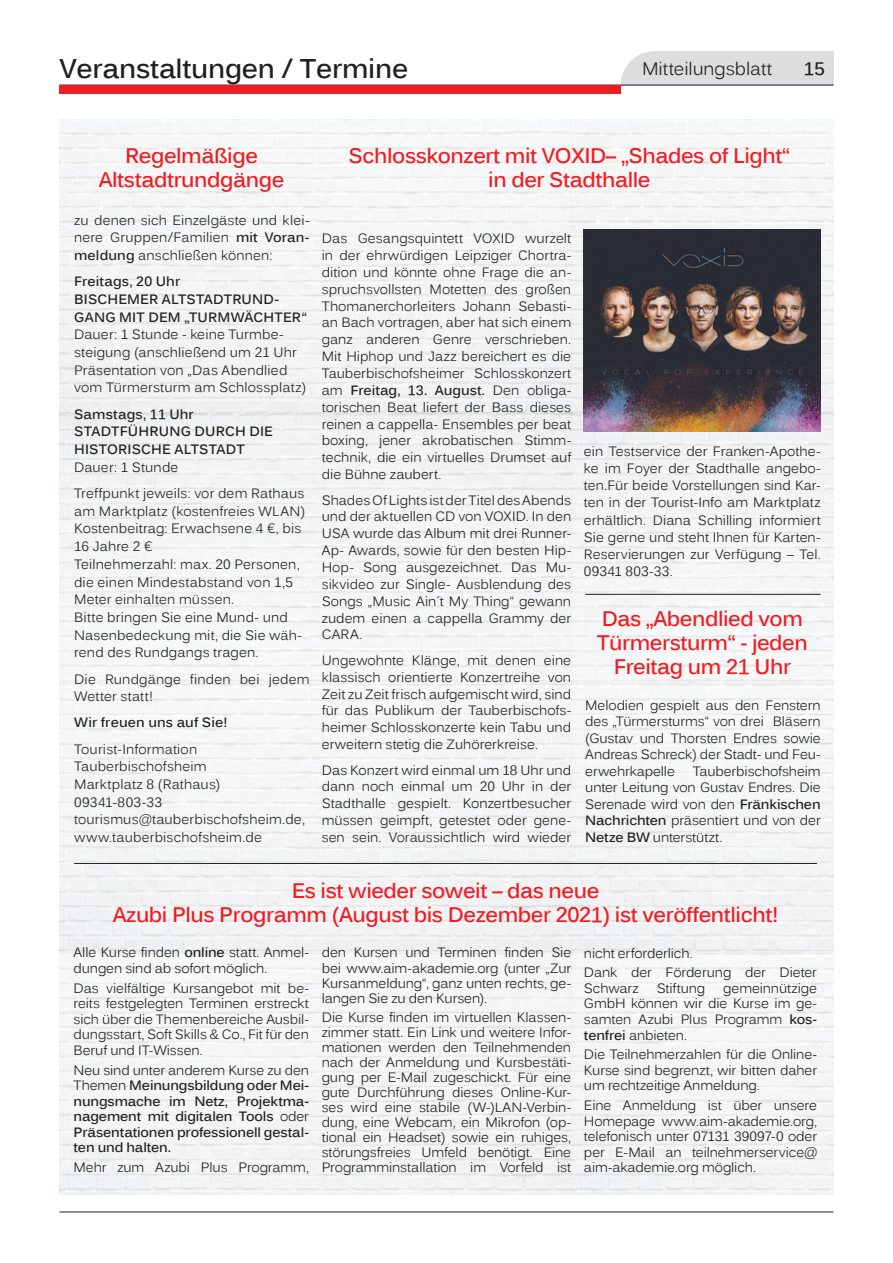
<style>
.page{position:relative;width:893px;height:1263px;background:#fff}
.page>*{position:absolute;margin:0;border:0;box-sizing:border-box;transform-origin:0 0}
.t1{font:700 27px "Kalinga";letter-spacing:-.01em;color:#231f20}
.t2{font:700 21px/24px "Kalinga";letter-spacing:-.02em;color:#ee1d23;text-align:center}
.t3{font:18px "Kalinga";letter-spacing:-.005em;color:#231f20}
.t4{font:700 18px "Kalinga";color:#231f20}
.t5{font:13.5px/16.8px "Kalinga";color:#231f20;text-align:justify}
.t6{font:700 13.5px/15.6px "Kalinga";letter-spacing:.01em;color:#231f20}
.s1{font-weight:700}
.s2{font-weight:400}
</style>
<div class="page">
<hr style="left:60px;top:1211px;width:773px;height:1px;background:#231f20">
<svg style="left:60px;top:51px;width:773px;height:43px"></svg>
<img style="left:59px;top:119px;width:774px;height:1076px">
<hr style="left:74px;top:863px;width:743px;height:1px;background:#231f20">
<hr style="left:585px;top:594px;width:236px;height:1px;background:#231f20">
<img style="left:584px;top:230px;width:237px;height:202px">
<h1 class="t1" style="left:59px;top:51px;width:350px">Veranstaltungen / Termine</h1>
<h3 class="t3" style="left:642px;top:57px;width:132px">Mitteilungsblatt</h3>
<h3 class="t4" style="left:804px;top:57px;width:23px">15</h3>
<h2 class="t2" style="left:99px;top:146px;width:187px">Regelmäßige<br>Altstadtrundgänge</h2>
<p class="t5" style="left:74px;top:212px;width:237px;line-height:17.7px">zu denen sich Einzelgäste und klei&shy;nere Gruppen/Familien <span class="s1">mit Voran&shy;meldung</span> anschließen können:</p>
<p class="t6" style="left:74px;top:274px;width:234px;line-height:17.7px">Freitags, 20 Uhr<br>BISCHEMER ALTSTADTRUND-<br>GANG MIT DEM „TURMWÄCHTER“</p>
<p class="t5" style="left:74px;top:327px;width:234px;line-height:17.7px;text-align:left">Dauer: 1 Stunde - keine Turmbe&shy;steigung (anschließend um 21 Uhr<br>Präsentation von „Das Abendlied vom Türmersturm am Schlossplatz)</p>
<p class="t6" style="left:74px;top:406px;width:200px;line-height:17.7px">Samstags, 11 Uhr<br>STADTFÜHRUNG DURCH DIE<br>HISTORISCHE ALTSTADT</p>
<p class="t5" style="left:74px;top:455px;width:232px;line-height:26.2px">Dauer: 1 Stunde<br>Treffpunkt jeweils: vor dem Rathaus</p>
<p class="t5" style="left:74px;top:503px;width:233px;line-height:17.7px;text-align:left">am Marktplatz (kostenfreies WLAN)<br>Kostenbeitrag: Erwachsene 4 €, bis<br>16 Jahre 2 €<br>Teilnehmerzahl: max. 20 Personen, die einen Mindestabstand von 1,5<br>Meter einhalten müssen.<br>Bitte bringen Sie eine Mund- und<br>Nasenbedeckung mit, die Sie wäh&shy;rend des Rundgangs tragen.</p>
<p class="t5" style="left:74px;top:671px;width:237px;line-height:17.7px">Die Rundgänge finden bei jedem<br>Wetter statt!</p>
<p class="t6" style="left:74px;top:716px;width:155px">Wir freuen uns auf Sie!</p>
<p class="t5" style="left:74px;top:741px;width:232px;line-height:17.7px;text-align:left">Tourist-Information<br>Tauberbischofsheim<br>Marktplatz 8 (Rathaus)<br>09341-803-33 tourismus@tauberbischofsheim.de, www.tauberbischofsheim.de</p>
<h2 class="t2" style="left:349px;top:146px;width:443px">Schlosskonzert mit VOXID– „Shades of Light“ in der Stadthalle</h2>
<p class="t5" style="left:322px;top:231px;width:251px">Das Gesangsquintett VOXID wurzelt in der ehrwürdigen Leipziger Chortra&shy;dition und könnte ohne Frage die an&shy;spruchsvollsten Motetten des großen Thomanerchorleiters Johann Sebasti&shy;an Bach vortragen, aber hat sich einem ganz anderen Genre verschrieben.<br>Mit Hiphop und Jazz bereichert es die Tauberbischofsheimer Schlosskonzert am <span class="s1">Freitag, 13. August.</span> Den obliga&shy;torischen Beat liefert der Bass dieses reinen a cappella- Ensembles per beat boxing, jener akrobatischen Stimm&shy;technik, die ein virtuelles Drumset auf die Bühne zaubert.</p>
<p class="t5" style="left:322px;top:493px;width:251px">Shades Of Lights ist der Titel des Abends und der aktuellen CD von VOXID. In den USA wurde das Album mit drei Runner-Ap- Awards, sowie für den besten Hip-Hop- Song ausgezeichnet. Das Mu&shy;sikvideo zur Single- Ausblendung des Songs „Music Ain´t My Thing“ gewann zudem einen a cappella Grammy der CARA.</p>
<p class="t5" style="left:322px;top:653px;width:251px">Ungewohnte Klänge, mit denen eine klassisch orientierte Konzertreihe von Zeit zu Zeit frisch aufgemischt wird, sind für das Publikum der Tauberbischofs&shy;heimer Schlosskonzerte kein Tabu und erweitern stetig die Zuhörerkreise.</p>
<p class="t5" style="left:322px;top:763px;width:251px">Das Konzert wird einmal um 18 Uhr und dann noch einmal um 20 Uhr in der Stadthalle gespielt. Konzertbesucher müssen geimpft, getestet oder gene&shy;sen sein. Voraussichtlich wird wieder</p>
<p class="t5" style="left:584px;top:444px;width:238px;line-height:17.2px">ein Testservice der Franken-Apothe&shy;ke im Foyer der Stadthalle angebo&shy;ten.Für beide Vorstellungen sind Kar&shy;ten in der Tourist-Info am Marktplatz erhältlich. Diana Schilling informiert Sie gerne und steht Ihnen für Karten-Reservierungen zur Verfügung – Tel.<br>09341 803-33.</p>
<h2 class="t2" style="left:597px;top:608px;width:213px">Das „Abendlied vom<br>Türmersturm“ - jeden<br>Freitag um 21 Uhr</h2>
<p class="t5" style="left:585px;top:698px;width:237px">Melodien gespielt aus den Fenstern des „Türmersturms“ von drei Bläsern (Gustav und Thorsten Endres sowie Andreas Schreck) der Stadt- und Feu&shy;erwehrkapelle</p>
<p class="t5" style="left:585px;top:764px;width:237px;text-indent:107px">Tauberbischofsheim unter Leitung von Gustav Endres. Die Serenade wird von den <span class="s1">Fränkischen Nachrichten</span> präsentiert und von der <span class="s1">Netze BW</span> unterstützt.</p>
<h2 class="t2" style="left:113px;top:880px;width:667px">Es ist wieder soweit – das neue<br>Azubi Plus Programm (August bis Dezember 2021) ist veröffentlicht!</h2>
<p class="t5" style="left:74px;top:946px;width:237px;line-height:15.6px">Alle Kurse finden <span class="s1">online</span> statt. Anmel&shy;dungen sind ab sofort möglich.</p>
<p class="t5" style="left:74px;top:981px;width:237px;line-height:15.6px">Das vielfältige Kursangebot mit be&shy;reits festgelegten Terminen erstreckt sich über die Themenbereiche Ausbil&shy;dungsstart, Soft Skills &amp; Co., Fit für den Beruf und IT-Wissen.</p>
<p class="t6" style="left:74px;top:1063px;width:237px;text-align:justify"><span class="s2">Neu sind unter anderem Kurse zu den Themen</span> Meinungsbildung oder Mei&shy;nungsmache im Netz, Projektma&shy;nagement mit digitalen Tools <span class="s2">oder </span>Präsentationen professionell gestal&shy;ten und halten.</p>
<p class="t5" style="left:74px;top:1160px;width:237px">Mehr zum Azubi Plus Programm,</p>
<p class="t5" style="left:322px;top:946px;width:251px;line-height:15px">den Kursen und Terminen finden Sie bei www.aim-akademie.org (unter „Zur Kursanmeldung“, ganz unten rechts, ge&shy;langen Sie zu den Kursen).</p>
<p class="t5" style="left:322px;top:1011px;width:251px;line-height:15px">Die Kurse finden im virtuellen Klassen&shy;zimmer statt. Ein Link und weitere Infor&shy;mationen werden den Teilnehmenden nach der Anmeldung und Kursbestäti&shy;gung per E-Mail zugeschickt. Für eine gute Durchführung dieses Online-Kur&shy;ses wird eine stabile (W-)LAN-Verbin&shy;dung, eine Webcam, ein Mikrofon (op&shy;tional ein Headset) sowie ein ruhiges, störungsfreies Umfeld benötigt. Eine Programminstallation im Vorfeld ist</p>
<p class="t5" style="left:584px;top:944px;width:235px;line-height:19.8px">nicht erforderlich.<br>Dank der Förderung der Dieter</p>
<p class="t5" style="left:584px;top:981px;width:56px">Schwarz</p>
<p class="t5" style="left:657px;top:981px;width:50px">Stiftung</p>
<p class="t5" style="left:584px;top:981px;width:235px;line-height:15.6px;text-indent:139px">gemeinnützige GmbH können wir die Kurse im ge&shy;samten Azubi Plus Programm <span class="s1">kos&shy;tenfrei</span> anbieten.</p>
<p class="t5" style="left:584px;top:1048px;width:235px;line-height:15.6px">Die Teilnehmerzahlen für die Online-Kurse sind begrenzt, wir bitten daher um rechtzeitige Anmeldung.</p>
<p class="t5" style="left:584px;top:1099px;width:235px;line-height:15.6px">Eine Anmeldung ist über unsere Homepage www.aim-akademie.org, telefonisch unter 07131 39097-0 oder per E-Mail an teilnehmerservice@ aim-akademie.org möglich.</p>
</div>
